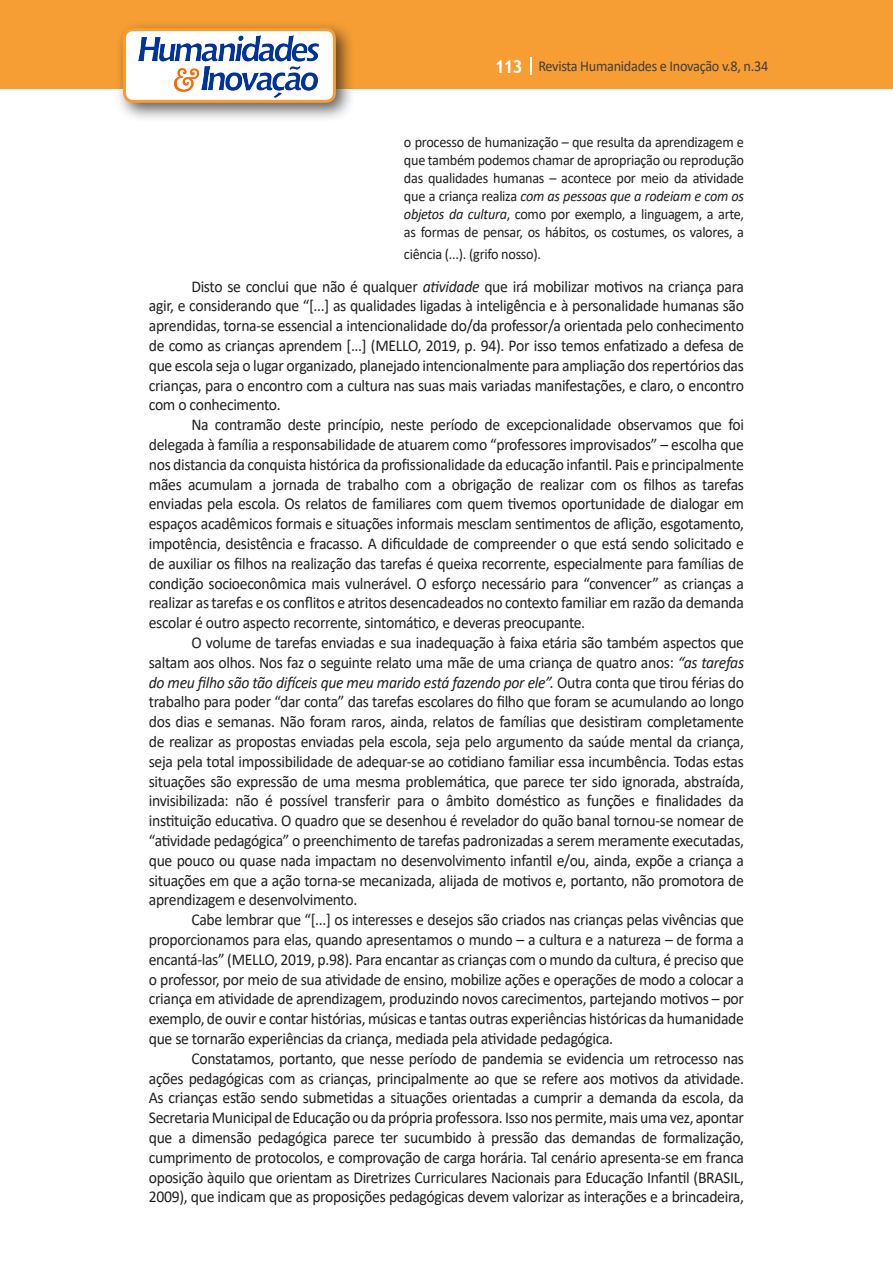
<style>
.page{position:relative;width:893px;height:1263px;background:#fff}
.page>*{position:absolute;margin:0;border:0;box-sizing:border-box;transform-origin:0 0}
.texto{font:16.5px/19.8px "Calibri";letter-spacing:-.02em;color:#231f20;text-align:justify;scale:.95 1}
.citacao{font:15px/18px "Calibri";letter-spacing:-.02em;color:#231f20;text-align:justify;scale:.95 1}
.t1{font:15px "Calibri";letter-spacing:-.02em;color:#3e3e3f;scale:.95 1}
.s1{font-family:"Trebuchet MS";font-weight:700;font-size:18px;color:#fff}
.s2{font-style:italic}
</style>
<div class="page">
<div style="left:0;top:0;width:893px;height:88px;background:#f69e34"></div>
<svg style="left:530px;top:57px;width:2px;height:18px"></svg>
<div style="left:115px;top:20px;width:241px;height:103px;background:#231f20;opacity:.75"></div>
<div style="left:125px;top:30px;width:209px;height:71px;background:#fff;border-radius:9px"></div>
<img style="left:138px;top:35px;width:181px;height:62px">
<div style="left:123px;top:28px;width:213px;height:75px;border:3px solid #f69e34;border-radius:9px"></div>
<p class="t1" style="left:495px;top:56px;width:290px"><span class="s1">113</span> Revista Humanidades e Inovação v.8, n.34</p>
<p class="citacao" style="left:404px;top:133px;width:360px">o processo de humanização – que resulta da aprendizagem e que também podemos chamar de apropriação ou reprodução das qualidades humanas – acontece por meio da atividade que a criança realiza <span class="s2">com as pessoas que a rodeiam e com os objetos da cultura</span>, como por exemplo, a linguagem, a arte, as formas de pensar, os hábitos, os costumes, os valores, a</p>
<p class="citacao" style="left:404px;top:245px;width:146px">ciência (...). (grifo nosso).</p>
<p class="texto" style="left:149px;top:276px;width:628px;text-indent:43px">Disto se conclui que não é qualquer <span class="s2">atividade</span> que irá mobilizar motivos na criança para agir, e considerando que “[...] as qualidades ligadas à inteligência e à personalidade humanas são aprendidas, torna-se essencial a intencionalidade do/da professor/a orientada pelo conhecimento de como as crianças aprendem [...] (MELLO, 2019, p. 94). Por isso temos enfatizado a defesa de que escola seja o lugar organizado, planejado intencionalmente para ampliação dos repertórios das crianças, para o encontro com a cultura nas suas mais variadas manifestações, e claro, o encontro com o conhecimento.</p>
<p class="texto" style="left:149px;top:414px;width:628px;text-indent:43px">Na contramão deste princípio, neste período de excepcionalidade observamos que foi delegada à família a responsabilidade de atuarem como “professores improvisados” – escolha que nos distancia da conquista histórica da profissionalidade da educação infantil. Pais e principalmente mães acumulam a jornada de trabalho com a obrigação de realizar com os filhos as tarefas enviadas pela escola. Os relatos de familiares com quem tivemos oportunidade de dialogar em espaços acadêmicos formais e situações informais mesclam sentimentos de aflição, esgotamento, impotência, desistência e fracasso. A dificuldade de compreender o que está sendo solicitado e de auxiliar os filhos na realização das tarefas é queixa recorrente, especialmente para famílias de condição socioeconômica mais vulnerável. O esforço necessário para “convencer” as crianças a realizar as tarefas e os conflitos e atritos desencadeados no contexto familiar em razão da demanda escolar é outro aspecto recorrente, sintomático, e deveras preocupante.</p>
<p class="texto" style="left:149px;top:632px;width:628px;text-indent:43px">O volume de tarefas enviadas e sua inadequação à faixa etária são também aspectos que saltam aos olhos. Nos faz o seguinte relato uma mãe de uma criança de quatro anos: <span class="s2">“as tarefas do meu filho são tão difíceis que meu marido está fazendo por ele”.</span> Outra conta que tirou férias do trabalho para poder “dar conta” das tarefas escolares do filho que foram se acumulando ao longo dos dias e semanas. Não foram raros, ainda, relatos de famílias que desistiram completamente de realizar as propostas enviadas pela escola, seja pelo argumento da saúde mental da criança, seja pela total impossibilidade de adequar-se ao cotidiano familiar essa incumbência. Todas estas situações são expressão de uma mesma problemática, que parece ter sido ignorada, abstraída, invisibilizada: não é possível transferir para o âmbito doméstico as funções e finalidades da instituição educativa. O quadro que se desenhou é revelador do quão banal tornou-se nomear de “atividade pedagógica” o preenchimento de tarefas padronizadas a serem meramente executadas, que pouco ou quase nada impactam no desenvolvimento infantil e/ou, ainda, expõe a criança a situações em que a ação torna-se mecanizada, alijada de motivos e, portanto, não promotora de aprendizagem e desenvolvimento.</p>
<p class="texto" style="left:149px;top:909px;width:628px;text-indent:43px">Cabe lembrar que “[...] os interesses e desejos são criados nas crianças pelas vivências que proporcionamos para elas, quando apresentamos o mundo – a cultura e a natureza – de forma a encantá-las” (MELLO, 2019, p.98). Para encantar as crianças com o mundo da cultura, é preciso que o professor, por meio de sua atividade de ensino, mobilize ações e operações de modo a colocar a criança em atividade de aprendizagem, produzindo novos carecimentos, partejando motivos – por exemplo, de ouvir e contar histórias, músicas e tantas outras experiências históricas da humanidade que se tornarão experiências da criança, mediada pela atividade pedagógica.</p>
<p class="texto" style="left:149px;top:1048px;width:628px;text-indent:43px">Constatamos, portanto, que nesse período de pandemia se evidencia um retrocesso nas ações pedagógicas com as crianças, principalmente ao que se refere aos motivos da atividade.<br>As crianças estão sendo submetidas a situações orientadas a cumprir a demanda da escola, da Secretaria Municipal de Educação ou da própria professora. Isso nos permite, mais uma vez, apontar que a dimensão pedagógica parece ter sucumbido à pressão das demandas de formalização, cumprimento de protocolos, e comprovação de carga horária. Tal cenário apresenta-se em franca oposição àquilo que orientam as Diretrizes Curriculares Nacionais para Educação Infantil (BRASIL, 2009), que indicam que as proposições pedagógicas devem valorizar as interações e a brincadeira,</p>
</div>
